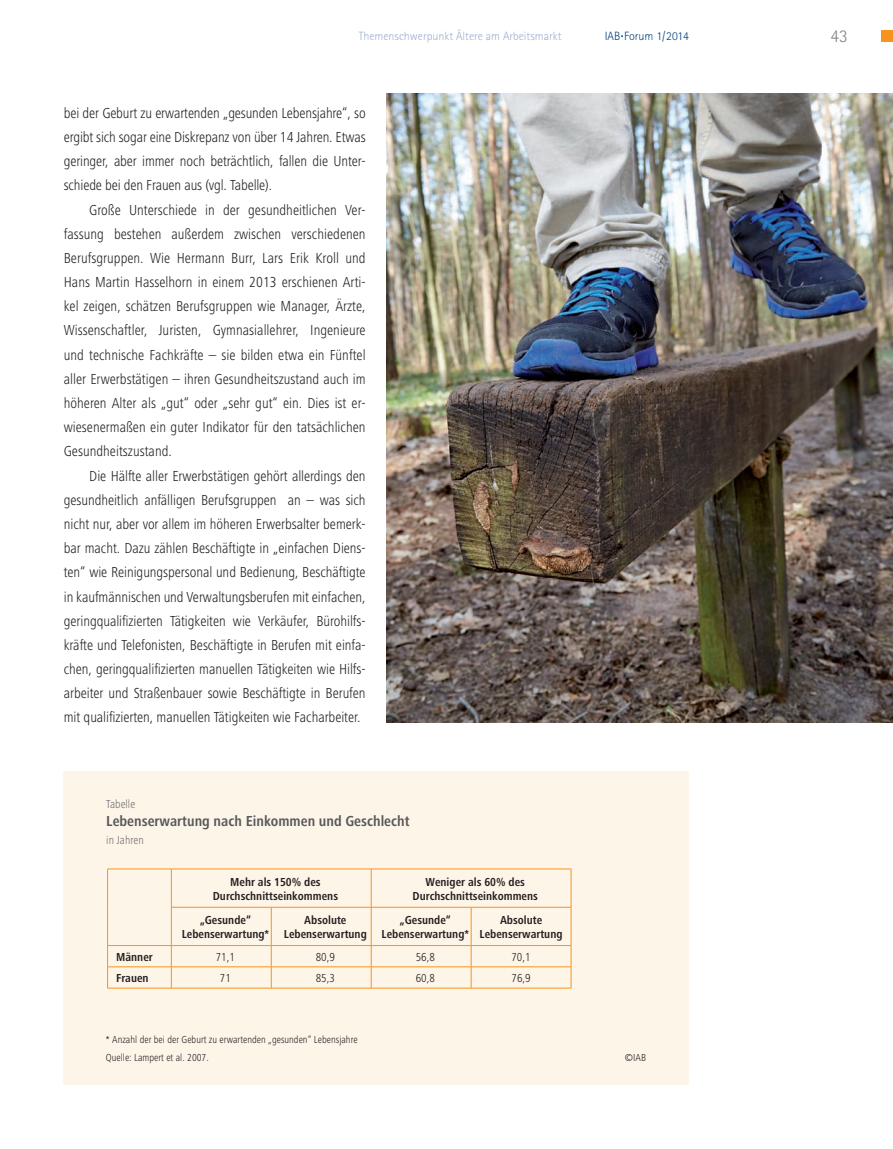
<style>
.page{position:relative;width:893px;height:1149px;background:#fff}
.page>*{position:absolute;margin:0;border:0;box-sizing:border-box;transform-origin:0 0}
.t1{font:300 18px "Rotis Sans Serif";color:#808285}
.t2{font:300 condensed 15px/24.2px "Frutiger Next LT";letter-spacing:-.005em;color:#231f20;text-align:justify}
.t3{font:700 condensed 15px "Frutiger Next LT";color:#57585a}
.t4{font:700 condensed 12px/14.4px "Frutiger Next LT";color:#231f20;text-align:center}
.t5{font:300 12px "Rotis Sans Serif";color:#a0acce}
.t6{font:300 condensed 12px "Frutiger Next LT";color:#231f20}
.t7{font:300 12px "Rotis Sans Serif";color:#014081}
.t8{font:300 condensed 12px "Frutiger Next LT";color:#6c6d70}
.t9{font:300 condensed 10.5px/17.7px "Frutiger Next LT";color:#231f20}
</style>
<div class="page">
<div style="left:881px;top:30px;width:12px;height:12px;background:#f7931d"></div>
<div style="left:63px;top:771px;width:626px;height:313px;background:#fef5e9"></div>
<hr style="left:271px;top:907px;width:1px;height:38px;background:#f7931d">
<hr style="left:371px;top:907px;width:1px;height:38px;background:#f7931d">
<hr style="left:471px;top:907px;width:1px;height:38px;background:#f7931d">
<hr style="left:571px;top:907px;width:1px;height:38px;background:#f7931d">
<hr style="left:171px;top:945px;width:100px;height:1px;background:#f7931d">
<hr style="left:271px;top:945px;width:100px;height:1px;background:#f7931d">
<hr style="left:371px;top:945px;width:100px;height:1px;background:#f7931d">
<hr style="left:471px;top:945px;width:100px;height:1px;background:#f7931d">
<hr style="left:107px;top:966px;width:64px;height:1px;background:#f7931d">
<svg style="left:107px;top:946px;width:1px;height:41px"></svg>
<hr style="left:171px;top:966px;width:100px;height:1px;background:#f7931d">
<svg style="left:171px;top:945px;width:1px;height:42px"></svg>
<hr style="left:271px;top:966px;width:100px;height:1px;background:#f7931d">
<svg style="left:271px;top:945px;width:1px;height:42px"></svg>
<hr style="left:371px;top:966px;width:100px;height:1px;background:#f7931d">
<svg style="left:371px;top:945px;width:1px;height:42px"></svg>
<hr style="left:471px;top:966px;width:100px;height:1px;background:#f7931d">
<svg style="left:471px;top:945px;width:1px;height:42px"></svg>
<svg style="left:571px;top:945px;width:1px;height:42px"></svg>
<hr style="left:107px;top:987px;width:464px;height:1px;background:#f7931d">
<hr style="left:171px;top:868px;width:200px;height:1px;background:#f7931d">
<hr style="left:171px;top:906px;width:200px;height:1px;background:#f7931d">
<hr style="left:371px;top:868px;width:100px;height:1px;background:#f7931d">
<hr style="left:371px;top:868px;width:1px;height:38px;background:#f7931d">
<hr style="left:471px;top:868px;width:100px;height:1px;background:#f7931d">
<hr style="left:571px;top:868px;width:1px;height:38px;background:#f7931d">
<hr style="left:371px;top:906px;width:200px;height:1px;background:#f7931d">
<hr style="left:107px;top:868px;width:64px;height:1px;background:#f7931d">
<hr style="left:107px;top:868px;width:1px;height:39px;background:#f7931d">
<hr style="left:171px;top:868px;width:1px;height:38px;background:#f7931d">
<hr style="left:107px;top:907px;width:1px;height:38px;background:#f7931d">
<hr style="left:171px;top:907px;width:1px;height:38px;background:#f7931d">
<hr style="left:107px;top:945px;width:64px;height:1px;background:#f7931d">
<img style="left:387px;top:94px;width:506px;height:628px">
<p class="t5" style="left:359px;top:32px;width:204px">Themenschwerpunkt Ältere am Arbeitsmarkt</p>
<p class="t7" style="left:605px;top:32px;width:86px">IAB<sup>.</sup> Forum 1/2014</p>
<p class="t1" style="left:830px;top:30px;width:19px">43</p>
<p class="t2" style="left:64px;top:102px;width:303px">bei der Geburt zu erwartenden „gesunden Lebensjahre“, so ergibt sich sogar eine Diskrepanz von über 14 Jahren. Etwas geringer, aber immer noch beträchtlich, fallen die Unter&shy;schiede bei den Frauen aus (vgl. Tabelle).</p>
<p class="t2" style="left:64px;top:199px;width:303px;text-indent:26px">Große Unterschiede in der gesundheitlichen Ver&shy;fassung bestehen außerdem zwischen verschiedenen Berufsgruppen. Wie Hermann Burr, Lars Erik Kroll und Hans Martin Hasselhorn in einem 2013 erschienen Arti&shy;kel zeigen, schätzen Berufsgruppen wie Manager, Ärzte, Wissenschaftler, Juristen, Gymnasiallehrer, Ingenieure und technische Fachkräfte – sie bilden etwa ein Fünftel aller Erwerbstätigen – ihren Gesundheitszustand auch im höheren Alter als „gut“ oder „sehr gut“ ein. Dies ist er&shy;wiesenermaßen ein guter Indikator für den tatsächlichen Gesundheitszustand.</p>
<p class="t2" style="left:64px;top:465px;width:303px;text-indent:26px">Die Hälfte aller Erwerbstätigen gehört allerdings den gesundheitlich anfälligen Berufsgruppen an – was sich nicht nur, aber vor allem im höheren Erwerbsalter bemerk&shy;bar macht. Dazu zählen Beschäftigte in „einfachen Diens&shy;ten“ wie Reinigungspersonal und Bedienung, Beschäftigte in kaufmännischen und Verwaltungsberufen mit einfachen, geringqualifizierten Tätigkeiten wie Verkäufer, Bürohilfs&shy;kräfte und Telefonisten, Beschäftigte in Berufen mit einfa&shy;chen, geringqualifizierten manuellen Tätigkeiten wie Hilfs&shy;arbeiter und Straßenbauer sowie Beschäftigte in Berufen mit qualifizierten, manuellen Tätigkeiten wie Facharbeiter.</p>
<p class="t8" style="left:106px;top:799px;width:30px">Tabelle</p>
<p class="t3" style="left:106px;top:815px;width:305px">Lebenserwartung nach Einkommen und Geschlecht</p>
<p class="t8" style="left:106px;top:835px;width:39px">in Jahren</p>
<p class="t4" style="left:213px;top:875px;width:127px">Mehr als 150% des<br>Durchschnittseinkommens</p>
<p class="t4" style="left:413px;top:875px;width:127px">Weniger als 60% des<br>Durchschnittseinkommens</p>
<p class="t4" style="left:182px;top:913px;width:89px">„Gesunde“<br>Lebenserwartung*</p>
<p class="t4" style="left:284px;top:913px;width:84px">Absolute<br>Lebenserwartung</p>
<p class="t4" style="left:382px;top:913px;width:89px">„Gesunde“<br>Lebenserwartung*</p>
<p class="t4" style="left:480px;top:913px;width:84px">Absolute<br>Lebenserwartung</p>
<p class="t4" style="left:116px;top:950px;width:38px">Männer</p>
<p class="t6" style="left:216px;top:952px;width:21px">71,1</p>
<p class="t6" style="left:316px;top:952px;width:21px">80,9</p>
<p class="t6" style="left:416px;top:952px;width:21px">56,8</p>
<p class="t6" style="left:511px;top:952px;width:21px">70,1</p>
<p class="t4" style="left:116px;top:971px;width:34px">Frauen</p>
<p class="t6" style="left:220px;top:973px;width:13px">71</p>
<p class="t6" style="left:316px;top:973px;width:21px">85,3</p>
<p class="t6" style="left:416px;top:973px;width:21px">60,8</p>
<p class="t6" style="left:511px;top:973px;width:21px">76,9</p>
<p class="t9" style="left:106px;top:1031px;width:253px">* Anzahl der bei der Geburt zu erwartenden „gesunden“ Lebensjahre<br>Quelle: Lampert et al. 2007.</p>
<p class="t9" style="left:625px;top:1049px;width:23px">©IAB</p>
</div>
